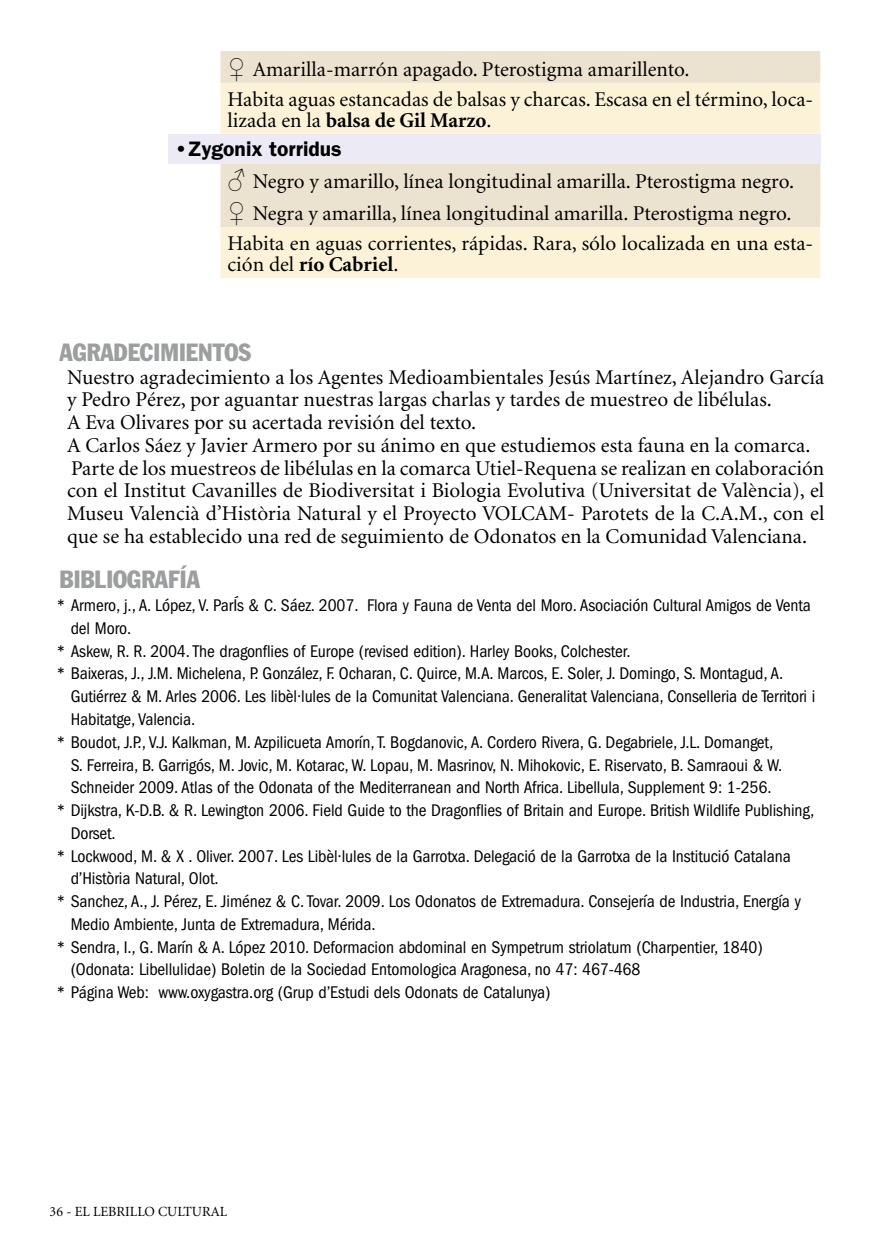
<style>
.page{position:relative;width:874px;height:1241px;background:#fff}
.page>*{position:absolute;margin:0;border:0;box-sizing:border-box;transform-origin:0 0}
.t1{font:condensed 24.5px "Franklin Gothic";color:#9c9e9f}
.t2{font:21px/22.8px "Minion";color:#000}
.t3{font:700 21px "Minion";color:#000}
.t4{font:600 21px "ITC Franklin Gothic Std";color:#000}
.t5{font:condensed 17.5px "Franklin Gothic";letter-spacing:-.005em;color:#000}
.t6{font:14px "Minion";color:#000}
.s1{font-family:"Arial";font-weight:700;font-size:24.5px}
.s2{font-weight:400}
.s3{font-weight:700}
</style>
<div class="page">
<div style="left:220px;top:51px;width:599px;height:32px;background:#ebe3cf"></div>
<svg style="left:220px;top:83px;width:599px;height:195px;fill:#fbf2d8"></svg>
<div style="left:168px;top:134px;width:651px;height:29px;background:#ebeaf5"></div>
<p class="t2" style="left:227px;top:55px;width:587px;line-height:29.8px"><span class="s1">♀</span> Amarilla-marrón apagado. Pterostigma amarillento.<br>Habita aguas estancadas de balsas y charcas. Escasa en el término, loca-</p>
<p class="t3" style="left:227px;top:109px;width:265px"><span class="s2">lizada en la</span> balsa de Gil Marzo<span class="s2">.</span></p>
<p class="t4" style="left:175px;top:136px;width:168px">•Zygonix torridus</p>
<p class="t2" style="left:227px;top:166px;width:567px;line-height:31.8px"><span class="s1">♂</span> Negro y amarillo, línea longitudinal amarilla. Pterostigma negro. <span class="s1">♀</span> Negra y amarilla, línea longitudinal amarilla. Pterostigma negro.</p>
<p class="t2" style="left:227px;top:233px;width:587px;line-height:21px">Habita en aguas corrientes, rápidas. Rara, sólo localizada en una esta&shy;ción del <span class="s3">río Cabriel</span>.</p>
<h1 class="t1" style="left:60px;top:337px;width:193px">AGRADECIMIENTOS</h1>
<p class="t2" style="left:67px;top:366px;width:758px">Nuestro agradecimiento a los Agentes Medioambientales Jesús Martínez, Alejandro García y Pedro Pérez, por aguantar nuestras largas charlas y tardes de muestreo de libélulas.<br>A Eva Olivares por su acertada revisión del texto.<br>A Carlos Sáez y Javier Armero por su ánimo en que estudiemos esta fauna en la comarca.<br>Parte de los muestreos de libélulas en la comarca Utiel-Requena se realizan en colaboración con el Institut Cavanilles de Biodiversitat i Biologia Evolutiva (Universitat de València), el Museu Valencià d’Història Natural y el Proyecto VOLCAM- Parotets de la C.A.M., con el que se ha establecido una red de seguimiento de Odonatos en la Comunidad Valenciana.</p>
<h1 class="t1" style="left:60px;top:564px;width:142px">BIBLIOGRAFÍA</h1>
<p class="t5" style="left:57px;top:595px;width:755px">* Armero, j., A. López, V. ParÍs &amp; C. Sáez. 2007. Flora y Fauna de Venta del Moro. Asociación Cultural Amigos de Venta</p>
<p class="t5" style="left:71px;top:618px;width:62px">del Moro.</p>
<p class="t5" style="left:57px;top:641px;width:575px">* Askew, R. R. 2004. The dragonflies of Europe (revised edition). Harley Books, Colchester.</p>
<p class="t5" style="left:57px;top:663px;width:727px">* Baixeras, J., J.M. Michelena, P. González, F. Ocharan, C. Quirce, M.A. Marcos, E. Soler, J. Domingo, S. Montagud, A.</p>
<p class="t5" style="left:71px;top:686px;width:745px">Gutiérrez &amp; M. Arles 2006. Les libèl·lules de la Comunitat Valenciana. Generalitat Valenciana, Conselleria de Territori i</p>
<p class="t5" style="left:71px;top:709px;width:126px">Habitatge, Valencia.</p>
<p class="t5" style="left:57px;top:732px;width:717px">* Boudot, J.P., V.J. Kalkman, M. Azpilicueta Amorín, T. Bogdanovic, A. Cordero Rivera, G. Degabriele, J.L. Domanget,</p>
<p class="t5" style="left:71px;top:754px;width:712px">S. Ferreira, B. Garrigós, M. Jovic, M. Kotarac, W. Lopau, M. Masrinov, N. Mihokovic, E. Riservato, B. Samraoui &amp; W.</p>
<p class="t5" style="left:71px;top:777px;width:702px">Schneider 2009. Atlas of the Odonata of the Mediterranean and North Africa. Libellula, Supplement 9: 1-256.</p>
<p class="t5" style="left:57px;top:800px;width:758px">* Dijkstra, K-D.B. &amp; R. Lewington 2006. Field Guide to the Dragonflies of Britain and Europe. British Wildlife Publishing,</p>
<p class="t5" style="left:71px;top:823px;width:47px">Dorset.</p>
<p class="t5" style="left:57px;top:845px;width:735px">* Lockwood, M. &amp; X . Oliver. 2007. Les Libèl·lules de la Garrotxa. Delegació de la Garrotxa de la Institució Catalana</p>
<p class="t5" style="left:71px;top:868px;width:149px">d’Història Natural, Olot.</p>
<p class="t5" style="left:57px;top:891px;width:745px">* Sanchez, A., J. Pérez, E. Jiménez &amp; C. Tovar. 2009. Los Odonatos de Extremadura. Consejería de Industria, Energía y</p>
<p class="t5" style="left:71px;top:914px;width:306px">Medio Ambiente, Junta de Extremadura, Mérida.</p>
<p class="t5" style="left:57px;top:936px;width:707px">* Sendra, I., G. Marín &amp; A. López 2010. Deformacion abdominal en Sympetrum striolatum (Charpentier, 1840)</p>
<p class="t5" style="left:71px;top:959px;width:571px">(Odonata: Libellulidae) Boletin de la Sociedad Entomologica Aragonesa, no 47: 467-468</p>
<p class="t5" style="left:57px;top:982px;width:495px">* Página Web: www.oxygastra.org (Grup d’Estudi dels Odonats de Catalunya)</p>
<p class="t6" style="left:50px;top:1204px;width:179px">36 - EL LEBRILLO CULTURAL</p>
</div>
